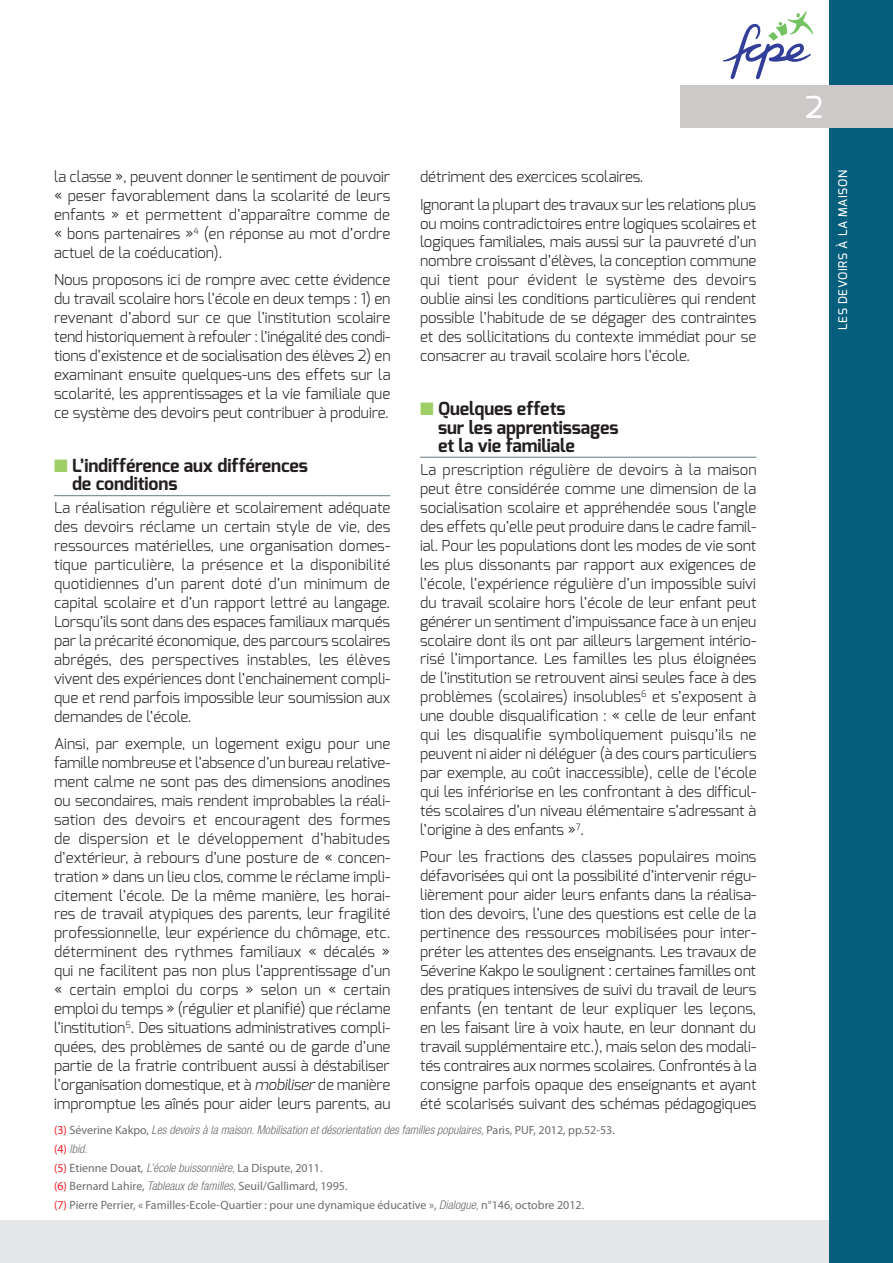
<style>
.page{position:relative;width:893px;height:1263px;background:#fff}
.page>*{position:absolute;margin:0;border:0;box-sizing:border-box;transform-origin:0 0}
.t1{font:500 30px "Exo";color:#fff}
.inter{font:700 18px/18.1px "Exo";letter-spacing:-.005em;color:#231f20}
.Texte{font:300 15px/18.9px "Exo";letter-spacing:-.005em;color:#231f20;text-align:justify}
._3_renvois{font:12px "Myriad Pro";color:#6c6d70}
._3_renvois-2{font:italic 300 condensed 12px "Helvetica Neue";color:#6c6d70}
.t2{font:500 12px "Exo";letter-spacing:.05em;color:#fff}
.s1{color:#9fce66}
.s2{font-style:italic}
.s3{font-family:"Myriad Pro";font-weight:400;font-style:normal;font-stretch:normal;color:#ee1d23}
.s4{font-family:"Myriad Pro";font-weight:400;font-style:normal;font-stretch:normal}
.s5{color:#ee1d23}
.s6{font-family:"Helvetica Neue";font-weight:300;font-style:italic;font-stretch:condensed}
</style>
<div class="page">
<svg style="left:723px;top:11px;width:90px;height:69px"></svg>
<hr style="left:54px;top:495px;width:336px;height:1px;background:#758a93">
<hr style="left:420px;top:457px;width:336px;height:1px;background:#758a93">
<div style="left:0;top:1220px;width:893px;height:43px;background:#e6e7e9"></div>
<div style="left:829px;top:0;width:64px;height:1263px;background:#045e7c"></div>
<div style="left:680px;top:85px;width:213px;height:43px;background:#cdc9c8"></div>
<p class="Texte" style="left:54px;top:167px;width:338px">la classe », peuvent donner le sentiment de pouvoir « peser favorablement dans la scolarité de leurs enfants » et permettent d’apparaître comme de « bons partenaires »<sup>4</sup> (en réponse au mot d’ordre actuel de la coéducation).</p>
<p class="Texte" style="left:54px;top:270px;width:338px">Nous proposons ici de rompre avec cette évidence du travail scolaire hors l’école en deux temps : 1) en revenant d’abord sur ce que l’institution scolaire tend historiquement à refouler : l’inégalité des condi&shy;tions d’existence et de socialisation des élèves 2) en examinant ensuite quelques-uns des effets sur la scolarité, les apprentissages et la vie familiale que ce système des devoirs peut contribuer à produire.</p>
<p class="inter" style="left:72px;top:456px;width:237px;text-indent:-18px"><span class="s1">■</span> L’indifférence aux différences de conditions</p>
<p class="Texte" style="left:54px;top:498px;width:338px">La réalisation régulière et scolairement adéquate des devoirs réclame un certain style de vie, des ressources matérielles, une organisation domes&shy;tique particulière, la présence et la disponibilité quotidiennes d’un parent doté d’un minimum de capital scolaire et d’un rapport lettré au langage.<br>Lorsqu’ils sont dans des espaces familiaux marqués par la précarité économique, des parcours scolaires abrégés, des perspectives instables, les élèves vivent des expériences dont l’enchainement compli&shy;que et rend parfois impossible leur soumission aux demandes de l’école.</p>
<p class="Texte" style="left:54px;top:734px;width:338px">Ainsi, par exemple, un logement exigu pour une famille nombreuse et l’absence d’un bureau relative&shy;ment calme ne sont pas des dimensions anodines ou secondaires, mais rendent improbables la réali&shy;sation des devoirs et encouragent des formes de dispersion et le développement d’habitudes d’extérieur, à rebours d’une posture de « concen&shy;tration » dans un lieu clos, comme le réclame impli&shy;citement l’école. De la même manière, les horai&shy;res de travail atypiques des parents, leur fragilité professionnelle, leur expérience du chômage, etc. déterminent des rythmes familiaux « décalés » qui ne facilitent pas non plus l’apprentissage d’un « certain emploi du corps » selon un « certain emploi du temps » (régulier et planifié) que réclame l’institution<sup>5</sup>. Des situations administratives compli&shy;quées, des problèmes de santé ou de garde d’une partie de la fratrie contribuent aussi à déstabiliser l’organisation domestique, et à <span class="s2">mobiliser</span> de manière impromptue les aînés pour aider leurs parents, au</p>
<p class="Texte" style="left:420px;top:167px;width:225px">détriment des exercices scolaires.</p>
<p class="Texte" style="left:420px;top:195px;width:338px">Ignorant la plupart des travaux sur les relations plus ou moins contradictoires entre logiques scolaires et logiques familiales, mais aussi sur la pauvreté d’un nombre croissant d’élèves, la conception commune qui tient pour évident le système des devoirs oublie ainsi les conditions particulières qui rendent possible l’habitude de se dégager des contraintes et des sollicitations du contexte immédiat pour se consacrer au travail scolaire hors l’école.</p>
<p class="inter" style="left:438px;top:400px;width:182px;text-indent:-18px"><span class="s1">■</span> Quelques effets<br>sur les apprentissages et la vie familiale</p>
<p class="Texte" style="left:420px;top:460px;width:338px">La prescription régulière de devoirs à la maison peut être considérée comme une dimension de la socialisation scolaire et appréhendée sous l’angle des effets qu’elle peut produire dans le cadre famil&shy;ial. Pour les populations dont les modes de vie sont les plus dissonants par rapport aux exigences de l’école, l’expérience régulière d’un impossible suivi du travail scolaire hors l’école de leur enfant peut générer un sentiment d’impuissance face à un enjeu scolaire dont ils ont par ailleurs largement intério&shy;risé l’importance. Les familles les plus éloignées de l’institution se retrouvent ainsi seules face à des problèmes (scolaires) insolubles<sup>6</sup> et s’exposent à une double disqualification : « celle de leur enfant qui les disqualifie symboliquement puisqu’ils ne peuvent ni aider ni déléguer (à des cours particuliers par exemple, au coût inaccessible), celle de l’école qui les infériorise en les confrontant à des difficul&shy;tés scolaires d’un niveau élémentaire s’adressant à l’origine à des enfants »<sup>7</sup>.</p>
<p class="Texte" style="left:420px;top:847px;width:338px">Pour les fractions des classes populaires moins défavorisées qui ont la possibilité d’intervenir régu&shy;lièrement pour aider leurs enfants dans la réalisa&shy;tion des devoirs, l’une des questions est celle de la pertinence des ressources mobilisées pour inter&shy;préter les attentes des enseignants. Les travaux de Séverine Kakpo le soulignent : certaines familles ont des pratiques intensives de suivi du travail de leurs enfants (en tentant de leur expliquer les leçons, en les faisant lire à voix haute, en leur donnant du travail supplémentaire etc.), mais selon des modali&shy;tés contraires aux normes scolaires. Confrontés à la consigne parfois opaque des enseignants et ayant été scolarisés suivant des schémas pédagogiques</p>
<p class="_3_renvois-2" style="left:54px;top:1123px;width:562px"><span class="s3">(3)</span> <span class="s4">Séverine Kakpo,</span> Les devoirs à la maison. Mobilisation et désorientation des familles populaires, <span class="s4">Paris, PUF, 2012, pp.52-53.</span></p>
<p class="_3_renvois-2" style="left:54px;top:1142px;width:35px"><span class="s3">(4)</span> Ibid.</p>
<p class="_3_renvois" style="left:54px;top:1160px;width:270px"><span class="s5">(5)</span> Etienne Douat, <span class="s6">L’école buissonnière,</span> La Dispute, 2011.</p>
<p class="_3_renvois" style="left:54px;top:1179px;width:295px"><span class="s5">(6)</span> Bernard Lahire, <span class="s6">Tableaux de familles,</span> Seuil/Gallimard, 1995.</p>
<p class="_3_renvois" style="left:54px;top:1197px;width:532px"><span class="s5">(7)</span> Pierre Perrier, « Familles-Ecole-Quartier : pour une dynamique éducative », <span class="s6">Dialogue,</span> n°146, octobre 2012.</p>
<p class="t1" style="left:805px;top:88px;width:19px">2</p>
<p class="t2" style="left:835px;top:330px;width:161px;rotate:-90deg">LES DEVOIRS À LA MAISON</p>
</div>
